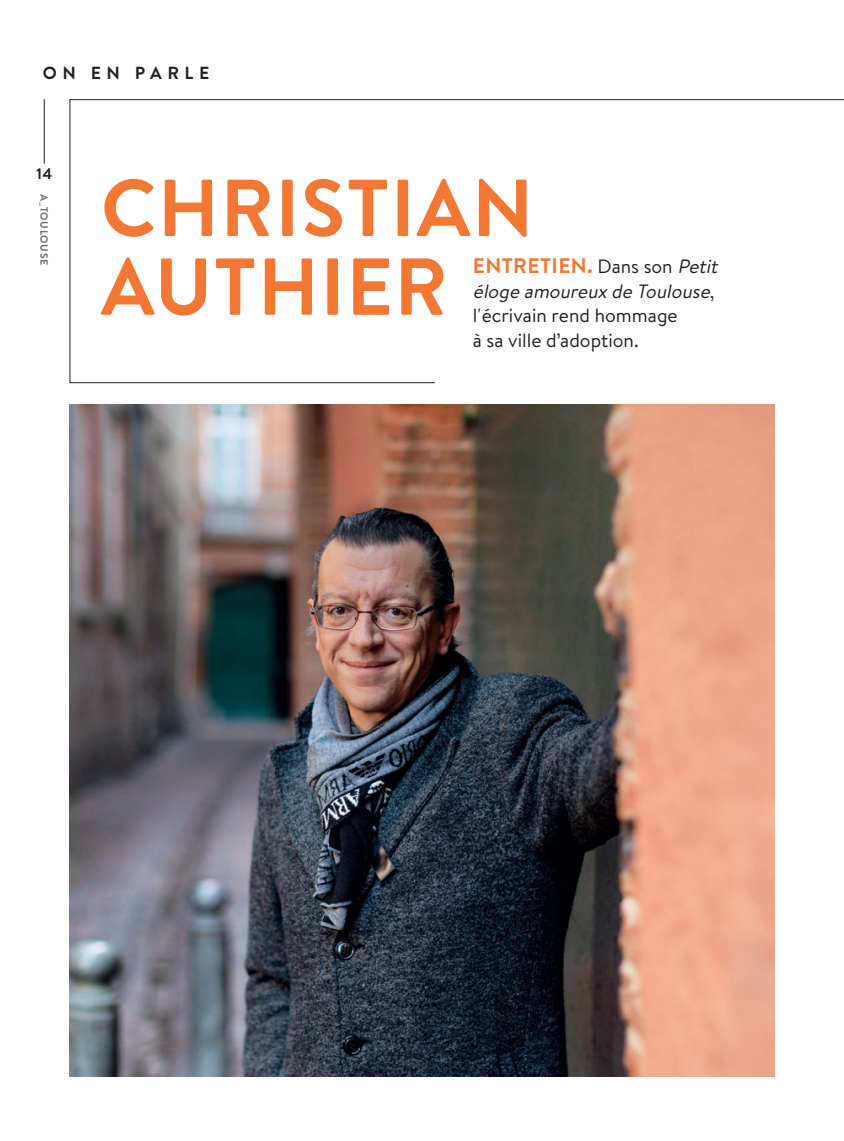
<style>
.page{position:relative;width:844px;height:1141px;background:#fff}
.page>*{position:absolute;margin:0;border:0;box-sizing:border-box;transform-origin:0 0}
.t1{font:700 80.5px/78.8px "Brandon Text";letter-spacing:.02em;color:#f47833}
.t2{font:700 21px "Brandon Text";letter-spacing:.02em;color:#f47833}
.t3{font:19.25px/24.5px "Brandon Text";letter-spacing:.005em;color:#231f20}
.t4{font:700 17.5px "Brandon Grotesque";letter-spacing:.32em;color:#231f20}
.t5{font:700 15.75px "Brandon Grotesque";color:#231f20}
.t6{font:700 10.5px "Brandon Grotesque";letter-spacing:.06em;color:#6d6e70}
.s1{font-weight:400;font-size:19.25px;color:#231f20}
.s2{font-weight:400;font-style:italic;font-size:19.25px;color:#231f20}
.s3{font-style:italic}
</style>
<div class="page">
<svg style="left:69px;top:99px;width:774px;height:285px"></svg>
<img style="left:69px;top:404px;width:705px;height:672px">
<hr style="left:44px;top:99px;width:1px;height:65px;background:#231f20">
<p class="t4" style="left:43px;top:63px;width:168px">ON EN PARLE</p>
<p class="t5" style="left:36px;top:164px;width:17px">14</p>
<p class="t6" style="left:50px;top:194px;width:72px;rotate:90deg">A_TOULOUSE</p>
<h1 class="t1" style="left:101px;top:177px;width:434px">CHRISTIAN<br>AUTHIER</h1>
<p class="t2" style="left:472px;top:258px;width:250px">ENTRETIEN. <span class="s1">Dans son</span> <span class="s2">Petit</span></p>
<p class="t3" style="left:473px;top:281px;width:243px"><span class="s3">éloge amoureux de Toulouse</span>, l'écrivain rend hommage<br>à sa ville d’adoption.</p>
</div>
